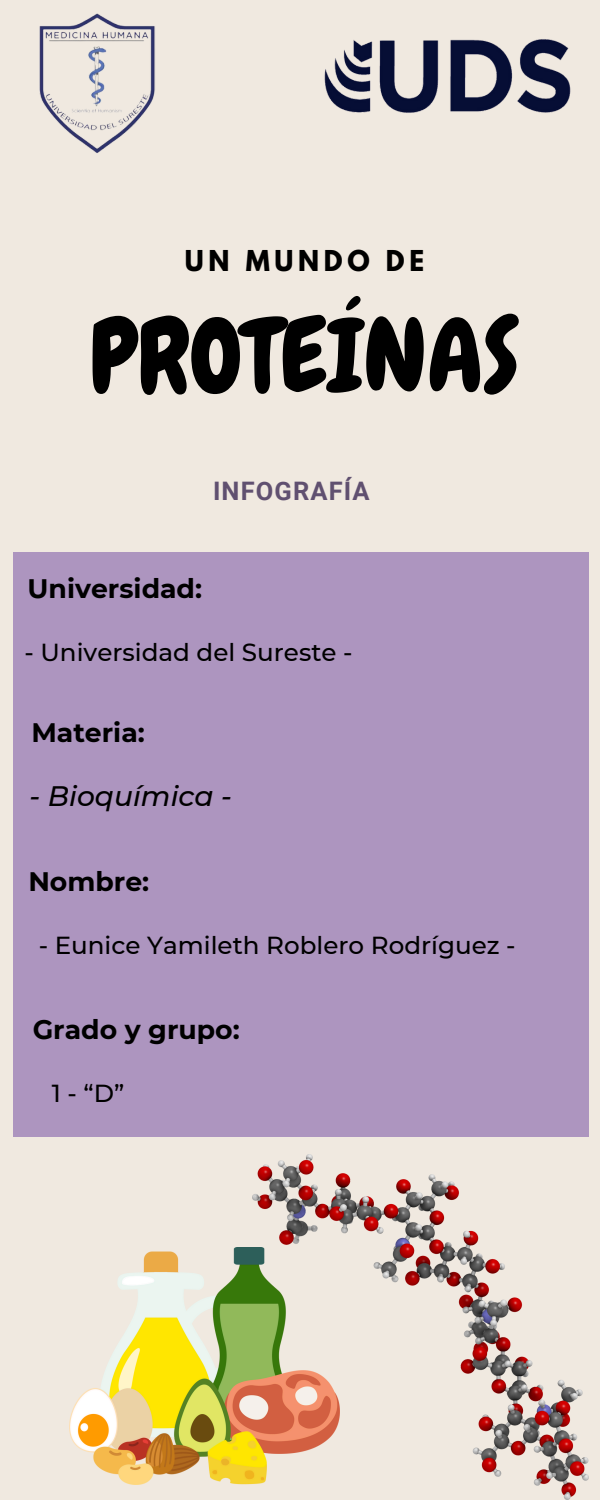
<style>
.page{position:relative;width:600px;height:1500px;background:#f0e9e0}
.page>*{position:absolute;margin:0;border:0;box-sizing:border-box;transform-origin:0 0}
.t1{font:101.2px "Chewy";color:#000}
.t2{font:italic 500 28.1px "Montserrat";color:#000}
.t3{font:700 26.7px "Montserrat";color:#000}
.t4{font:700 25.5px "Roboto";letter-spacing:.045em;color:#605070}
.t5{font:700 25.5px "League Spartan";letter-spacing:.18em;color:#000}
.t6{font:500 24.6px "Montserrat";color:#000}
</style>
<div class="page">
<img style="left:324px;top:39px;width:247px;height:74px">
<img style="left:39px;top:13px;width:116px;height:140px">
<div style="left:14px;top:553px;width:575px;height:584px;background:#ad95bf"></div>
<img style="left:252px;top:1154px;width:337px;height:346px">
<img style="left:69px;top:1248px;width:270px;height:236px">
<p class="t5" style="left:185px;top:248px;width:241px">UN MUNDO DE</p>
<p class="t1" style="left:90px;top:292px;width:431px">PROTEÍNAS</p>
<h3 class="t4" style="left:213px;top:477px;width:158px">INFOGRAFÍA</h3>
<p class="t3" style="left:28px;top:572px;width:176px">Universidad:</p>
<h4 class="t6" style="left:24px;top:637px;width:330px">- Universidad del Sureste -</h4>
<h2 class="t3" style="left:31px;top:716px;width:115px">Materia:</h2>
<h1 class="t2" style="left:30px;top:779px;width:204px">- Bioquímica -</h1>
<h3 class="t3" style="left:28px;top:865px;width:122px">Nombre:</h3>
<h2 class="t6" style="left:39px;top:930px;width:478px">- Eunice Yamileth Roblero Rodríguez -</h2>
<p class="t3" style="left:33px;top:1013px;width:209px">Grado y grupo:</p>
<h3 class="t6" style="left:52px;top:1078px;width:74px">1 - “D”</h3>
</div>
